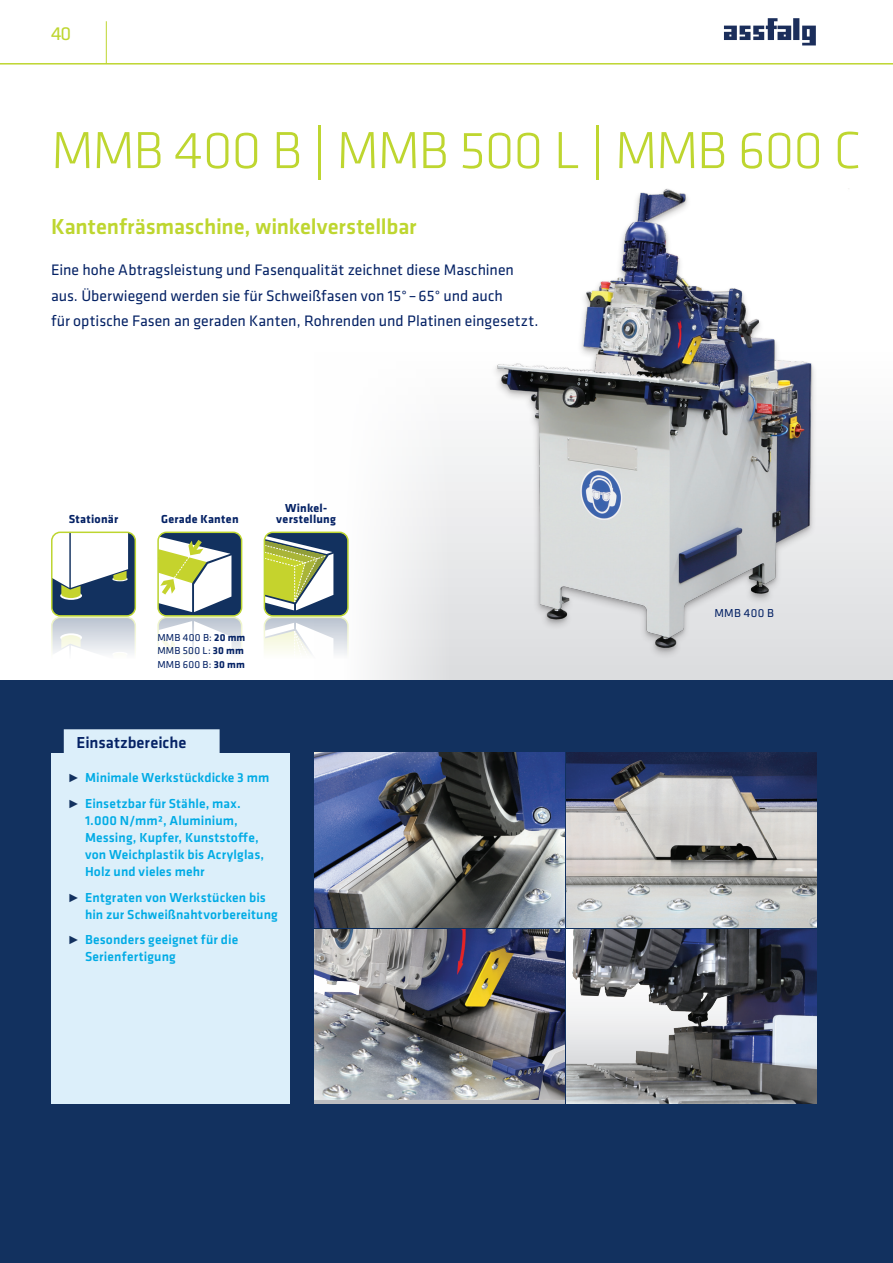
<style>
.page{position:relative;width:893px;height:1263px;background:#fff}
.page>*{position:absolute;margin:0;border:0;box-sizing:border-box;transform-origin:0 0}
.t1{font:300 54px "Klavika";letter-spacing:-.03em;color:#bed630}
.t2{font:500 22.5px "Klavika";letter-spacing:-.005em;color:#bed630}
.t3{font:19.5px "Klavika";color:#bed630}
.t4{font:500 16.5px "Klavika";color:#052265}
.t5{font:15.75px/25.5px "Klavika";color:#052265}
.t6{font:500 13.5px/17px "Klavika";letter-spacing:.01em;color:#00abe5}
.t7{font:700 12px/11.2px "Klavika";letter-spacing:.02em;color:#052265;text-align:center}
.t8{font:12px "Klavika";letter-spacing:.03em;color:#052265}
.t9{font:10.5px/13.5px "Klavika";letter-spacing:.02em;color:#052265}
.s1{font-weight:700}
.s2{font-size:16.5px;color:#12315f}
</style>
<div class="page">
<div style="left:315px;top:349px;width:578px;height:331px;background:linear-gradient(to bottom,#fff,#e6e6e8)"></div>
<div style="left:0;top:680px;width:893px;height:583px;background:#12315f"></div>
<hr style="left:0;top:63px;width:893px;height:2px;background:#bed630">
<img style="left:724px;top:18px;width:92px;height:28px">
<hr style="left:106px;top:21px;width:1px;height:43px;background:#bed630">
<div style="left:51px;top:753px;width:238px;height:350px;background:#dceffa"></div>
<img style="left:567px;top:753px;width:249px;height:174px">
<img style="left:472px;top:188px;width:400px;height:475px">
<img style="left:567px;top:929px;width:249px;height:174px">
<img style="left:315px;top:753px;width:249px;height:174px">
<svg style="left:315px;top:1099px;width:249px;height:4px"></svg>
<img style="left:315px;top:929px;width:249px;height:170px">
<img style="left:881px;top:349px;width:12px;height:268px">
<div style="left:264px;top:532px;width:84px;height:84px;background:#12315f;border-radius:9px"></div>
<svg style="left:264px;top:536px;width:69px;height:74px"></svg>
<div style="left:264px;top:531px;width:85px;height:86px;border:2px solid #bed630;border-radius:9px"></div>
<svg style="left:264px;top:617px;width:84px;height:84px"></svg>
<svg style="left:267px;top:623px;width:66px;height:74px"></svg>
<div style="left:264px;top:617px;width:85px;height:85px;border:2px solid #bed630;border-radius:9px"></div>
<div style="left:52px;top:532px;width:83px;height:84px;background:#12315f;border-radius:9px"></div>
<svg style="left:60px;top:592px;width:22px;height:8px"></svg>
<svg style="left:54px;top:534px;width:74px;height:64px"></svg>
<div style="left:51px;top:531px;width:85px;height:86px;border:2px solid #bed630;border-radius:9px"></div>
<svg style="left:52px;top:617px;width:83px;height:84px"></svg>
<svg style="left:60px;top:633px;width:22px;height:8px"></svg>
<svg style="left:54px;top:635px;width:74px;height:64px"></svg>
<div style="left:51px;top:617px;width:85px;height:85px;border:2px solid #bed630;border-radius:9px"></div>
<div style="left:158px;top:532px;width:84px;height:84px;background:#12315f;border-radius:9px"></div>
<svg style="left:160px;top:535px;width:71px;height:77px"></svg>
<div style="left:157px;top:531px;width:85px;height:86px;border:2px solid #bed630;border-radius:9px"></div>
<svg style="left:158px;top:617px;width:84px;height:84px"></svg>
<svg style="left:160px;top:621px;width:71px;height:77px"></svg>
<div style="left:157px;top:617px;width:85px;height:85px;border:2px solid #bed630;border-radius:9px"></div>
<div style="left:64px;top:729px;width:156px;height:24px;background:#dceffa"></div>
<h3 class="t3" style="left:51px;top:23px;width:22px">40</h3>
<h1 class="t1" style="left:51px;top:121px;width:812px">MMB 400 B | MMB 500 L | MMB 600 C</h1>
<h2 class="t2" style="left:51px;top:214px;width:367px">Kantenfräsmaschine, winkelverstellbar</h2>
<p class="t5" style="left:51px;top:258px;width:489px">Eine hohe Abtragsleistung und Fasenqualität zeichnet diese Maschinen aus. Überwiegend werden sie für Schweißfasen von 15° –65° und auch<br>für optische Fasen an geraden Kanten, Rohrenden und Platinen eingesetzt.</p>
<p class="t7" style="left:69px;top:514px;width:51px">Stationär</p>
<p class="t7" style="left:161px;top:514px;width:79px">Gerade Kanten</p>
<p class="t7" style="left:276px;top:502px;width:61px">Winkel&shy;verstellung</p>
<p class="t9" style="left:157px;top:631px;width:90px">MMB 400 B: <span class="s1">20 mm<br></span>MMB 500 L: <span class="s1">30 mm<br></span>MMB 600 B: <span class="s1">30 mm</span></p>
<p class="t4" style="left:77px;top:734px;width:111px">Einsatzbereiche</p>
<p class="t6" style="left:68px;top:765px;width:203px;line-height:25.5px"><span class="s2">˭</span> Minimale Werkstückdicke 3 mm <span class="s2">˭</span> Einsetzbar für Stähle, max.</p>
<p class="t6" style="left:85px;top:812px;width:181px">1.000 N/mm², Aluminium,<br>Messing, Kupfer, Kunststoffe, von Weichplastik bis Acrylglas,<br>Holz und vieles mehr</p>
<p class="t6" style="left:85px;top:889px;width:194px;text-indent:-17px"><span class="s2">˭</span> Entgraten von Werkstücken bis hin zur Schweißnahtvorbereitung</p>
<p class="t6" style="left:85px;top:931px;width:155px;text-indent:-17px"><span class="s2">˭</span> Besonders geeignet für die<br>Serienfertigung</p>
<p class="t8" style="left:714px;top:606px;width:61px">MMB 400 B</p>
</div>
